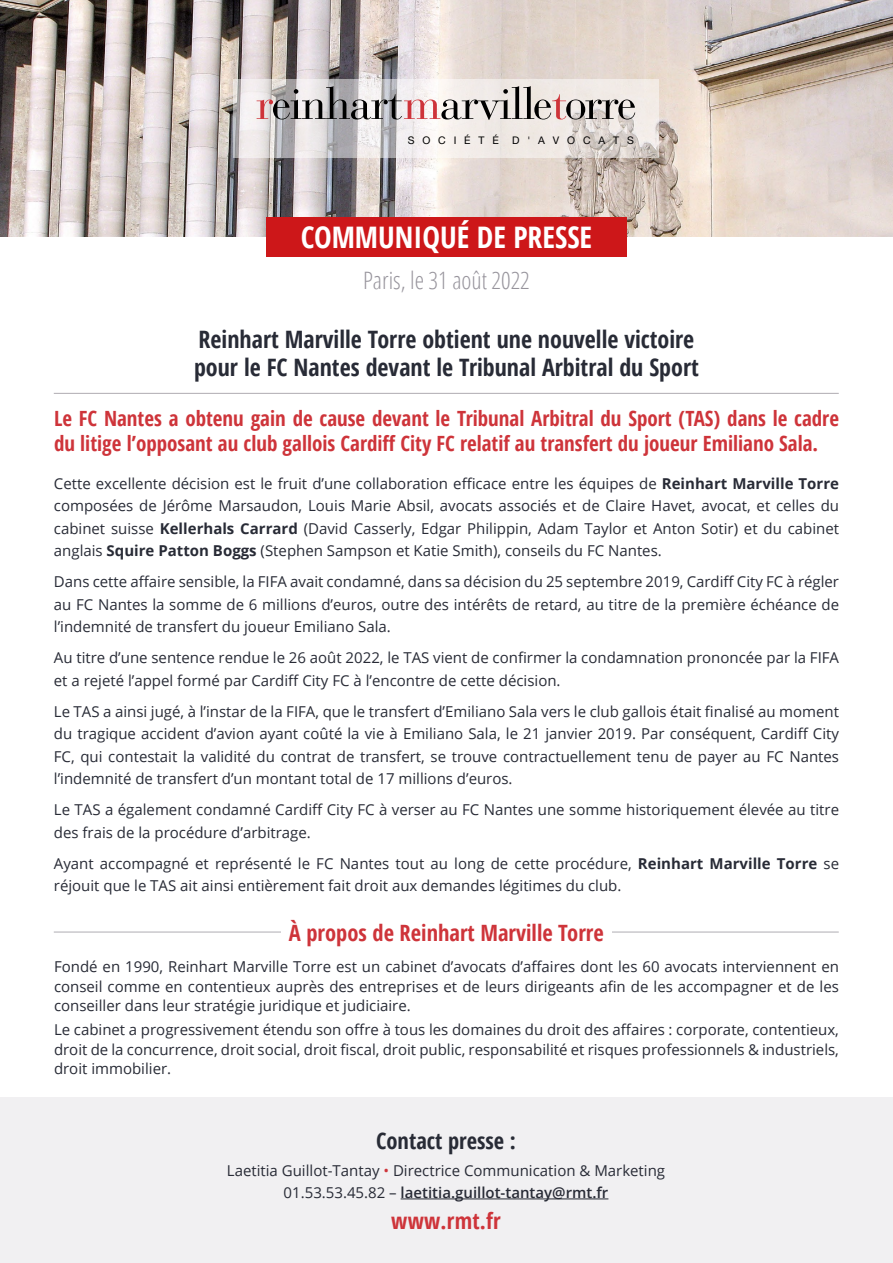
<style>
.page{position:relative;width:893px;height:1263px;background:#fff}
.page>*{position:absolute;margin:0;border:0;box-sizing:border-box;transform-origin:0 0}
.t1{font:700 condensed 29.7px "Open Sans";color:#fff}
.t2{font:700 condensed 24px/28.8px "Open Sans";color:#282b36}
.t3{font:300 24px "Open Sans Condensed";color:#97949c}
.t4{font:700 condensed 22.5px "Open Sans";color:#ce343a}
.t5{font:700 condensed 22.5px "Open Sans";color:#282b36}
.t6{font:700 condensed 21px/25.2px "Open Sans";color:#ce343a}
.t7{font:15px/22.5px "Open Sans";color:#282b36;text-align:justify}
.t8{font:10.5px "Helvetica Neue";color:#000}
.s1{font-weight:700}
.s2{color:#ce343a}
.s3{font-weight:600}
</style>
<div class="page">
<img style="left:0;top:0;width:893px;height:237px">
<div style="left:266px;top:217px;width:361px;height:40px;background:#cd1719"></div>
<svg style="left:234px;top:79px;width:425px;height:78px;background:#e2dddb"></svg>
<svg style="left:257px;top:86px;width:378px;height:34px;background:#beb5b4"></svg>
<hr style="left:54px;top:393px;width:785px;height:1px;background:#afacb2">
<hr style="left:54px;top:932px;width:785px;height:1px;background:#afacb2">
<div style="left:0;top:1098px;width:893px;height:165px;background:#f1f0f2"></div>
<div style="left:281px;top:913px;width:331px;height:39px;background:#fff"></div>
<hr style="left:401px;top:1198px;width:207px;height:1px;background:#282b36">
<p class="t8" style="left:408px;top:134px;width:93px">S O C I É T É</p>
<p class="t8" style="left:512px;top:134px;width:123px">D ' A V O C A T S</p>
<h1 class="t1" style="left:301px;top:217px;width:293px">COMMUNIQUÉ DE PRESSE</h1>
<h2 class="t3" style="left:363px;top:264px;width:168px">Paris, le 31 août 2022</h2>
<h2 class="t2" style="left:194px;top:324px;width:506px">Reinhart Marville Torre obtient une nouvelle victoire pour le FC Nantes devant le Tribunal Arbitral du Sport</h2>
<h3 class="t6" style="left:54px;top:405px;width:786px">Le FC Nantes a obtenu gain de cause devant le Tribunal Arbitral du Sport (TAS) dans le cadre du litige l’opposant au club gallois Cardiff City FC relatif au transfert du joueur Emiliano Sala.</h3>
<p class="t7" style="left:54px;top:472px;width:787px">Cette excellente décision est le fruit d’une collaboration efficace entre les équipes de <span class="s1">Reinhart Marville Torre </span>composées de Jérôme Marsaudon, Louis Marie Absil, avocats associés et de Claire Havet, avocat, et celles du cabinet suisse <span class="s1">Kellerhals Carrard</span> (David Casserly, Edgar Philippin, Adam Taylor et Anton Sotir) et du cabinet anglais <span class="s1">Squire Patton Boggs</span> (Stephen Sampson et Katie Smith), conseils du FC Nantes.</p>
<p class="t7" style="left:54px;top:570px;width:787px">Dans cette affaire sensible, la FIFA avait condamné, dans sa décision du 25 septembre 2019, Cardiff City FC à régler au FC Nantes la somme de 6 millions d’euros, outre des intérêts de retard, au titre de la première échéance de l’indemnité de transfert du joueur Emiliano Sala.</p>
<p class="t7" style="left:54px;top:646px;width:787px">Au titre d’une sentence rendue le 26 août 2022, le TAS vient de confirmer la condamnation prononcée par la FIFA et a rejeté l’appel formé par Cardiff City FC à l’encontre de cette décision.</p>
<p class="t7" style="left:54px;top:700px;width:787px">Le TAS a ainsi jugé, à l’instar de la FIFA, que le transfert d’Emiliano Sala vers le club gallois était finalisé au moment du tragique accident d’avion ayant coûté la vie à Emiliano Sala, le 21 janvier 2019. Par conséquent, Cardiff City FC, qui contestait la validité du contrat de transfert, se trouve contractuellement tenu de payer au FC Nantes l’indemnité de transfert d’un montant total de 17 millions d’euros.</p>
<p class="t7" style="left:54px;top:798px;width:787px">Le TAS a également condamné Cardiff City FC à verser au FC Nantes une somme historiquement élevée au titre des frais de la procédure d’arbitrage.</p>
<p class="t7" style="left:54px;top:852px;width:787px">Ayant accompagné et représenté le FC Nantes tout au long de cette procédure, <span class="s1">Reinhart Marville Torre</span> se réjouit que le TAS ait ainsi entièrement fait droit aux demandes légitimes du club.</p>
<h3 class="t4" style="left:289px;top:917px;width:317px">À propos de Reinhart Marville Torre</h3>
<p class="t7" style="left:54px;top:957px;width:786px;line-height:19.5px">Fondé en 1990, Reinhart Marville Torre est un cabinet d’avocats d’affaires dont les 60 avocats interviennent en conseil comme en contentieux auprès des entreprises et de leurs dirigeants afin de les accompagner et de les conseiller dans leur stratégie juridique et judiciaire.</p>
<p class="t7" style="left:54px;top:1019px;width:786px;line-height:19.5px">Le cabinet a progressivement étendu son offre à tous les domaines du droit des affaires : corporate, contentieux, droit de la concurrence, droit social, droit fiscal, droit public, responsabilité et risques professionnels &amp; industriels, droit immobilier.</p>
<h3 class="t5" style="left:376px;top:1125px;width:141px">Contact presse :</h3>
<p class="t7" style="left:227px;top:1158px;width:440px;text-align:center">Laetitia Guillot-Tantay <span class="s2">•</span> Directrice Communication &amp; Marketing<br>01.53.53.45.82 – <span class="s3">laetitia.guillot-tantay@rmt.fr</span></p>
<h3 class="t4" style="left:391px;top:1205px;width:111px">www.rmt.fr</h3>
</div>
